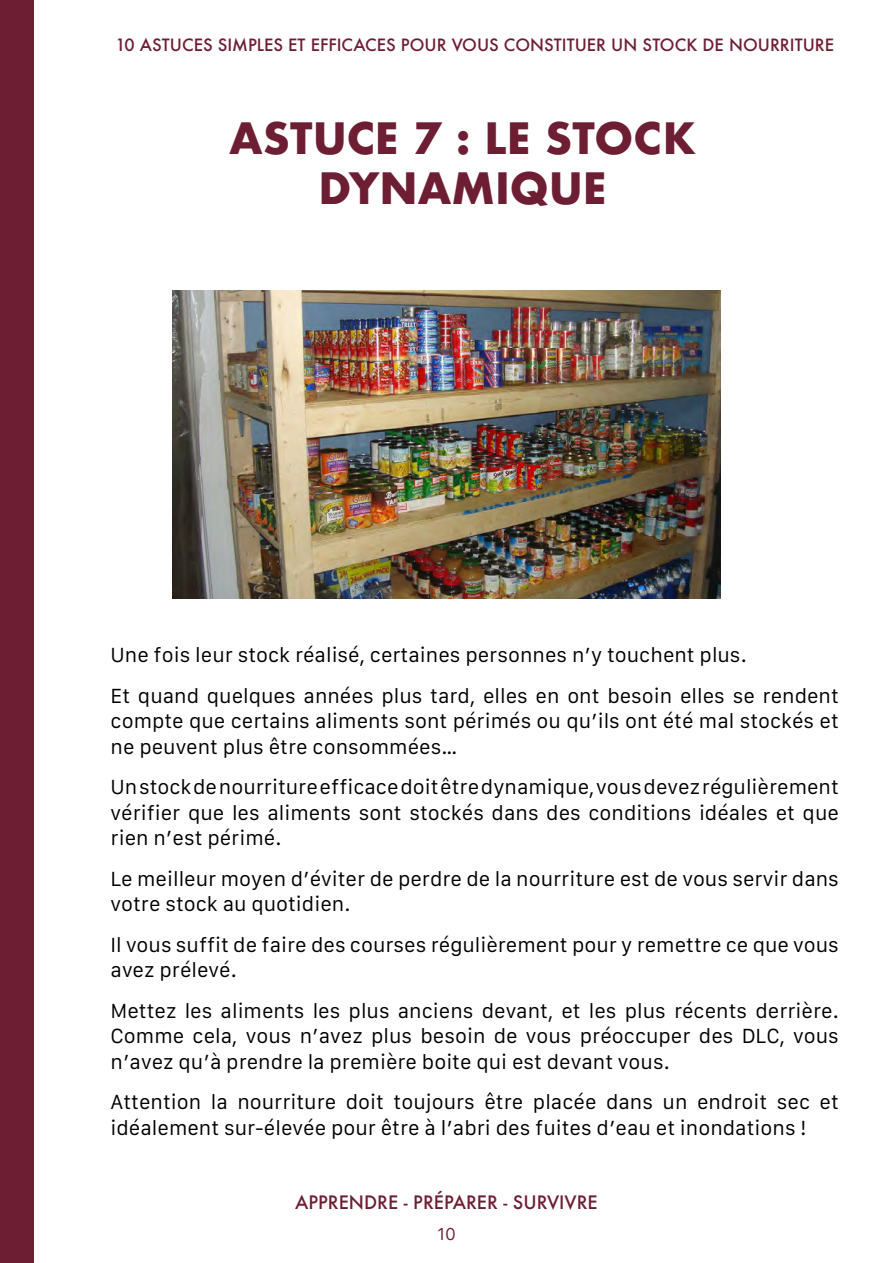
<style>
.page{position:relative;width:893px;height:1263px;background:#fff}
.page>*{position:absolute;margin:0;border:0;box-sizing:border-box;transform-origin:0 0}
.t1{font:700 42px/50.4px "Futura";color:#6e1e33;text-align:center}
.t2{font:19.5px/25.5px "Galvji";color:#000}
.t3{font:500 18px "Futura";color:#6e1e33}
.t4{font:500 16.5px "Futura";color:#6e1e33}
.t5{font:16.5px "Galvji";color:#6e1e33}
</style>
<div class="page">
<div style="left:0;top:0;width:34px;height:1263px;background:#6e1e33"></div>
<img style="left:173px;top:291px;width:547px;height:308px">
<p class="t4" style="left:115px;top:34px;width:720px">10 ASTUCES SIMPLES ET EFFICACES POUR VOUS CONSTITUER UN STOCK DE NOURRITURE</p>
<h1 class="t1" style="left:229px;top:113px;width:468px">ASTUCE 7 : LE STOCK<br>DYNAMIQUE</h1>
<p class="t2" style="left:111px;top:635px;width:730px;line-height:40.5px">Une fois leur stock réalisé, certaines personnes n’y touchent plus.<br>Et quand quelques années plus tard, elles en ont besoin elles se rendent</p>
<p class="t2" style="left:111px;top:709px;width:730px">compte que certains aliments sont périmés ou qu’ils ont été mal stockés et ne peuvent plus être consommées…</p>
<p class="t2" style="left:111px;top:775px;width:730px;text-align:justify">Un stock de nourriture efficace doit être dynamique, vous devez régulièrement vérifier que les aliments sont stockés dans des conditions idéales et que rien n’est périmé.</p>
<p class="t2" style="left:111px;top:867px;width:730px">Le meilleur moyen d’éviter de perdre de la nourriture est de vous servir dans votre stock au quotidien.</p>
<p class="t2" style="left:111px;top:933px;width:730px">Il vous suffit de faire des courses régulièrement pour y remettre ce que vous avez prélevé.</p>
<p class="t2" style="left:111px;top:999px;width:730px;text-align:justify">Mettez les aliments les plus anciens devant, et les plus récents derrière.<br>Comme cela, vous n’avez plus besoin de vous préoccuper des DLC, vous n’avez qu’à prendre la première boite qui est devant vous.</p>
<p class="t2" style="left:111px;top:1090px;width:730px">Attention la nourriture doit toujours être placée dans un endroit sec et idéalement sur-élevée pour être à l’abri des fuites d’eau et inondations !</p>
<p class="t3" style="left:295px;top:1190px;width:304px">APPRENDRE - PRÉPARER - SURVIVRE</p>
<p class="t5" style="left:437px;top:1224px;width:20px">10</p>
</div>
